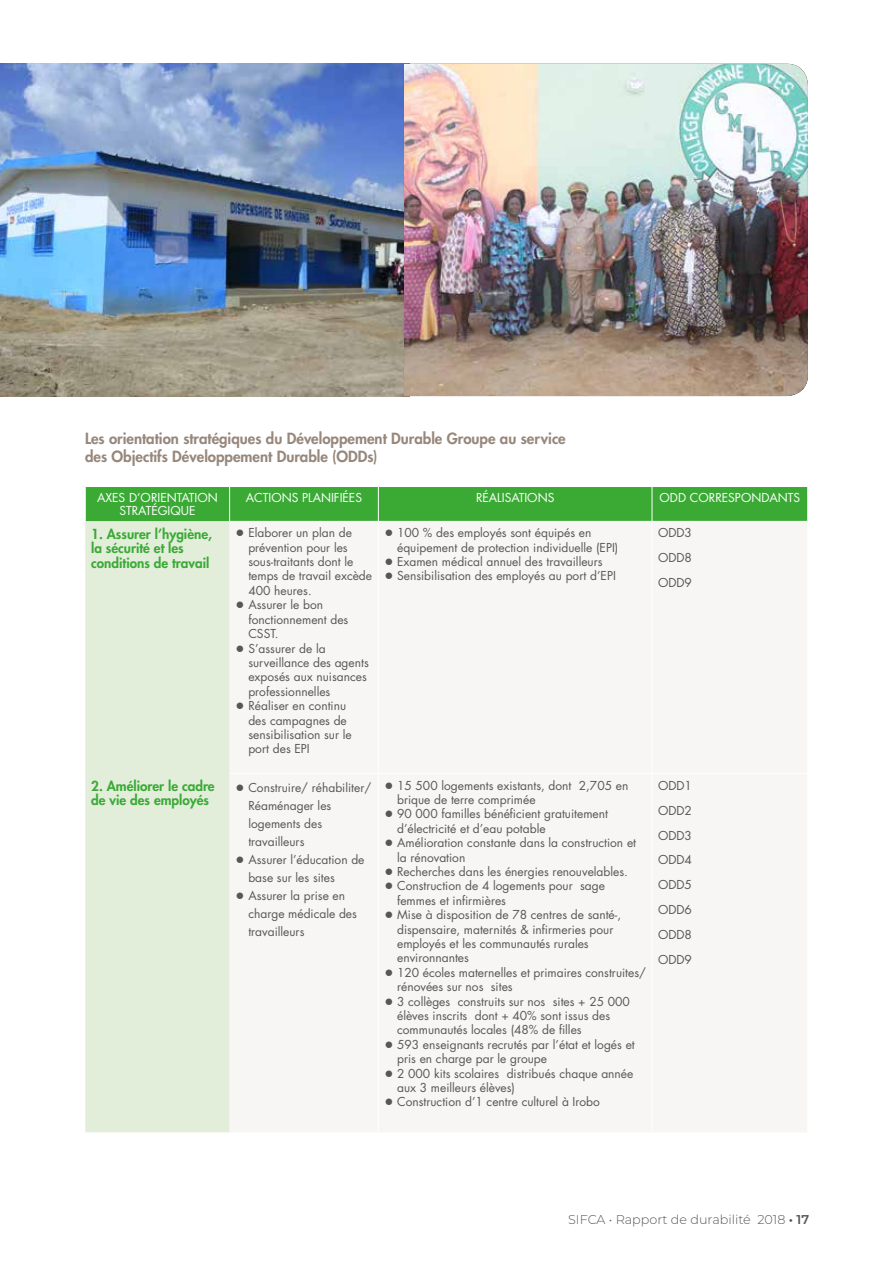
<style>
.page{position:relative;width:893px;height:1263px;background:#fff}
.page>*{position:absolute;margin:0;border:0;box-sizing:border-box;transform-origin:0 0}
.t1{font:800 15px/18px "Futura Std";color:#97877b}
.t2{font:800 13.5px/14.5px "Futura Std";color:#3aaa35}
.t3{font:300 12.75px "Montserrat";color:#575756}
.t4{font:12px/14.4px "Futura Std";color:#575756}
.t5{font:12px/12.9px "Futura Std";color:#fff;text-align:center}
.s1{font-family:"Arial";font-size:15px}
.s2{font-weight:600}
</style>
<div class="page">
<img style="left:0;top:64px;width:404px;height:332px">
<img style="left:404px;top:64px;width:404px;height:332px">
<div style="left:86px;top:487px;width:721px;height:34px;background:#3aaa35"></div>
<div style="left:85px;top:521px;width:145px;height:611px;background:#e2eeda"></div>
<div style="left:230px;top:522px;width:577px;height:610px;background:#f8f6f4"></div>
<hr style="left:229px;top:521px;width:149px;height:1px;background:#fff">
<hr style="left:230px;top:773px;width:148px;height:1px;background:#fff">
<hr style="left:378px;top:773px;width:274px;height:1px;background:#fff">
<hr style="left:229px;top:487px;width:1px;height:34px;background:#fff">
<hr style="left:378px;top:487px;width:1px;height:34px;background:#fff">
<hr style="left:652px;top:487px;width:1px;height:34px;background:#fff">
<hr style="left:378px;top:522px;width:1px;height:251px;background:#fff">
<hr style="left:378px;top:774px;width:1px;height:359px;background:#fff">
<hr style="left:652px;top:522px;width:1px;height:251px;background:#fff">
<hr style="left:652px;top:773px;width:156px;height:1px;background:#fff">
<hr style="left:652px;top:774px;width:1px;height:359px;background:#fff">
<p class="t1" style="left:85px;top:430px;width:482px">Les orientation stratégiques du Développement Durable Groupe au service des Objectifs Développement Durable (ODDs)</p>
<p class="t5" style="left:97px;top:492px;width:122px">AXES D’ORIENTATION<br>STRATÉGIQUE</p>
<p class="t5" style="left:246px;top:492px;width:118px">ACTIONS PLANIFIÉES</p>
<p class="t5" style="left:476px;top:492px;width:80px">RÉALISATIONS</p>
<p class="t5" style="left:660px;top:492px;width:142px">ODD CORRESPONDANTS</p>
<p class="t2" style="left:91px;top:526px;width:122px">1. Assurer l’hygiène, la sécurité et les conditions de travail</p>
<p class="t4" style="left:248px;top:526px;width:125px;text-indent:-13px"><span class="s1">●</span> Elaborer un plan de prévention pour les sous-traitants dont le temps de travail excède<br>400 heures.</p>
<p class="t4" style="left:248px;top:598px;width:102px;text-indent:-13px"><span class="s1">●</span> Assurer le bon fonctionnement des<br>CSST.</p>
<p class="t4" style="left:248px;top:641px;width:122px;text-indent:-13px"><span class="s1">●</span> S’assurer de la surveillance des agents exposés aux nuisances professionnelles</p>
<p class="t4" style="left:248px;top:699px;width:105px;text-indent:-13px"><span class="s1">●</span> Réaliser en continu des campagnes de sensibilisation sur le port des EPI</p>
<p class="t4" style="left:397px;top:526px;width:223px;text-indent:-13px"><span class="s1">●</span> 100 % des employés sont équipés en équipement de protection individuelle (EPI)</p>
<p class="t4" style="left:384px;top:555px;width:220px"><span class="s1">●</span> Examen médical annuel des travailleurs</p>
<p class="t4" style="left:384px;top:569px;width:233px"><span class="s1">●</span> Sensibilisation des employés au port d’EPI</p>
<p class="t4" style="left:658px;top:520px;width:36px;line-height:24.9px;text-align:justify">ODD3<br>ODD8<br>ODD9</p>
<p class="t2" style="left:91px;top:779px;width:125px">2. Améliorer le cadre de vie des employés</p>
<p class="t4" style="left:248px;top:779px;width:124px;line-height:18px;text-indent:-13px"><span class="s1">●</span> Construire/ réhabiliter/<br>Réaménager les logements des travailleurs</p>
<p class="t4" style="left:248px;top:851px;width:118px;line-height:18px;text-indent:-13px"><span class="s1">●</span> Assurer l’éducation de base sur les sites</p>
<p class="t4" style="left:248px;top:887px;width:110px;line-height:18px;text-indent:-13px"><span class="s1">●</span> Assurer la prise en charge médicale des travailleurs</p>
<p class="t4" style="left:397px;top:778px;width:233px;text-indent:-13px"><span class="s1">●</span> 15 500 logements existants, dont 2,705 en brique de terre comprimée</p>
<p class="t4" style="left:397px;top:807px;width:212px;text-indent:-13px"><span class="s1">●</span> 90 000 familles bénéficient gratuitement d’électricité et d’eau potable</p>
<p class="t4" style="left:397px;top:836px;width:240px;text-indent:-13px"><span class="s1">●</span> Amélioration constante dans la construction et la rénovation</p>
<p class="t4" style="left:384px;top:864px;width:245px"><span class="s1">●</span> Recherches dans les énergies renouvelables.</p>
<p class="t4" style="left:397px;top:879px;width:209px;text-indent:-13px"><span class="s1">●</span> Construction de 4 logements pour sage femmes et infirmières</p>
<p class="t4" style="left:397px;top:908px;width:225px;text-indent:-13px"><span class="s1">●</span> Mise à disposition de 78 centres de santé-, dispensaire, maternités &amp; infirmeries pour employés et les communautés rurales environnantes</p>
<p class="t4" style="left:397px;top:965px;width:250px;text-indent:-13px"><span class="s1">●</span> 120 écoles maternelles et primaires construites/ rénovées sur nos sites</p>
<p class="t4" style="left:397px;top:994px;width:234px;text-indent:-13px"><span class="s1">●</span> 3 collèges construits sur nos sites + 25 000 élèves inscrits dont + 40% sont issus des communautés locales (48% de filles</p>
<p class="t4" style="left:397px;top:1037px;width:239px;text-indent:-13px"><span class="s1">●</span> 593 enseignants recrutés par l’état et logés et pris en charge par le groupe</p>
<p class="t4" style="left:397px;top:1066px;width:238px;text-indent:-13px"><span class="s1">●</span> 2 000 kits scolaires distribués chaque année aux 3 meilleurs élèves)</p>
<p class="t4" style="left:384px;top:1095px;width:217px"><span class="s1">●</span> Construction d’1 centre culturel à Irobo</p>
<p class="t4" style="left:658px;top:773px;width:36px;line-height:24.9px;text-align:justify">ODD1<br>ODD2<br>ODD3<br>ODD4<br>ODD5<br>ODD6<br>ODD8<br>ODD9</p>
<p class="t3" style="left:568px;top:1211px;width:242px">SIFCA • Rapport de durabilité 2018 <span class="s2">• 17</span></p>
</div>
